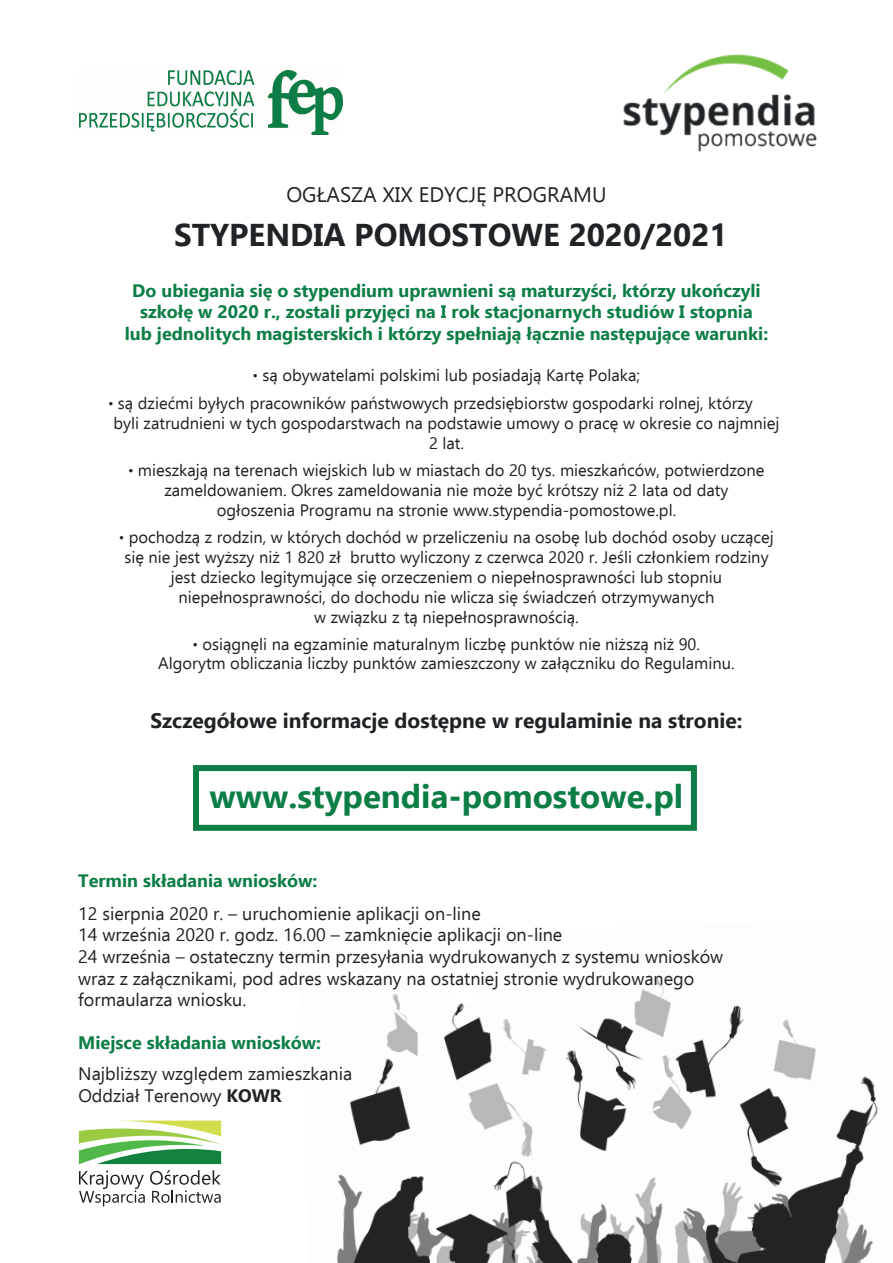
<style>
.page{position:relative;width:893px;height:1263px;background:#fff}
.page>*{position:absolute;margin:0;border:0;box-sizing:border-box;transform-origin:0 0}
.t1{font:700 33px "Ebrima";color:#0c7e45}
.t2{font:700 31.5px "Ebrima";color:#1f2325}
.t3{font:700 21px "Ebrima";color:#1f2325}
.t4{font:21px "Ebrima";color:#1f2325}
.t5{font:18px/21.6px "Ebrima";color:#1f2325}
.t6{font:700 18px/21.6px "Ebrima";color:#0c7e45;text-align:center}
.t7{font:16.5px/19.8px "Ebrima";color:#231f20;text-align:center}
.s1{font-weight:700}
</style>
<div class="page">
<img style="left:336px;top:977px;width:542px;height:286px">
<svg style="left:371px;top:977px;width:132px;height:29px"></svg>
<img style="left:623px;top:54px;width:194px;height:98px">
<img style="left:79px;top:71px;width:263px;height:63px">
<svg style="left:79px;top:1120px;width:142px;height:44px"></svg>
<svg style="left:79px;top:1170px;width:142px;height:36px"></svg>
<div style="left:193px;top:765px;width:504px;height:66px;border:6px solid #0c7e45"></div>
<p class="t4" style="left:286px;top:179px;width:321px">OGŁASZA XIX EDYCJĘ PROGRAMU</p>
<h2 class="t2" style="left:174px;top:209px;width:555px">STYPENDIA POMOSTOWE 2020/2021</h2>
<p class="t6" style="left:125px;top:279px;width:645px">Do ubiegania się o stypendium uprawnieni są maturzyści, którzy ukończyli szkołę w 2020 r., zostali przyjęci na I rok stacjonarnych studiów I stopnia lub jednolitych magisterskich i którzy spełniają łącznie następujące warunki:</p>
<p class="t7" style="left:108px;top:361px;width:646px;line-height:27.6px;text-align:left;text-indent:145px">ꔷ są obywatelami polskimi lub posiadają Kartę Polaka;<br>ꔷ są dziećmi byłych pracowników państwowych przedsiębiorstw gospodarki rolnej, którzy</p>
<p class="t7" style="left:113px;top:413px;width:668px">byli zatrudnieni w tych gospodarstwach na podstawie umowy o pracę w okresie co najmniej<br>2 lat.</p>
<p class="t7" style="left:128px;top:460px;width:638px">ꔷ mieszkają na terenach wiejskich lub w miastach do 20 tys. mieszkańców, potwierdzone zameldowaniem. Okres zameldowania nie może być krótszy niż 2 lata od daty ogłoszenia Programu na stronie www.stypendia-pomostowe.pl.</p>
<p class="t7" style="left:119px;top:527px;width:656px">ꔷ pochodzą z rodzin, w których dochód w przeliczeniu na osobę lub dochód osoby uczącej się nie jest wyższy niż 1 820 zł brutto wyliczony z czerwca 2020 r. Jeśli członkiem rodziny jest dziecko legitymujące się orzeczeniem o niepełnosprawności lub stopniu niepełnosprawności, do dochodu nie wlicza się świadczeń otrzymywanych<br>w związku z tą niepełnosprawnością.</p>
<p class="t7" style="left:158px;top:635px;width:578px;line-height:18.6px">ꔷ osiągnęli na egzaminie maturalnym liczbę punktów nie niższą niż 90.<br>Algorytm obliczania liczby punktów zamieszczony w załączniku do Regulaminu.</p>
<p class="t3" style="left:150px;top:704px;width:594px">Szczegółowe informacje dostępne w regulaminie na stronie:</p>
<h1 class="t1" style="left:210px;top:770px;width:475px">www.stypendia-pomostowe.pl</h1>
<p class="t6" style="left:78px;top:869px;width:241px">Termin składania wniosków:</p>
<p class="t5" style="left:78px;top:902px;width:647px">12 sierpnia 2020 r. – uruchomienie aplikacji on-line<br>14 września 2020 r. godz. 16.00 – zamknięcie aplikacji on-line<br>24 września – ostateczny termin przesyłania wydrukowanych z systemu wniosków wraz z załącznikami, pod adres wskazany na ostatniej stronie wydrukowanego formaularza wniosku.</p>
<p class="t6" style="left:78px;top:1031px;width:244px">Miejsce składania wniosków:</p>
<p class="t5" style="left:78px;top:1062px;width:275px">Najbliższy względem zamieszkania<br>Oddział Terenowy <span class="s1">KOWR</span></p>
</div>
